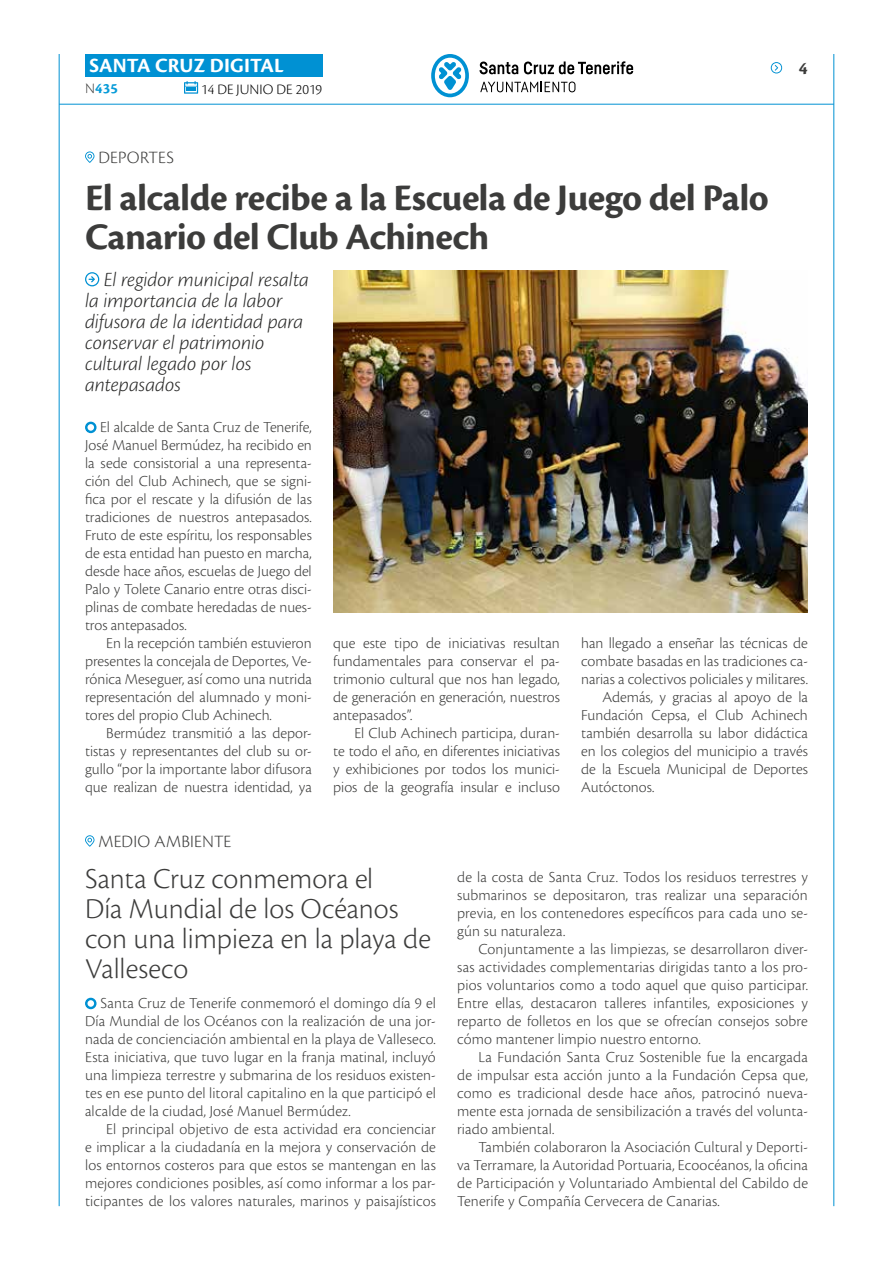
<style>
.page{position:relative;width:893px;height:1263px;background:#fff}
.page>*{position:absolute;margin:0;border:0;box-sizing:border-box;transform-origin:0 0}
.t1{font:700 39px/39px "Cronos Pro";letter-spacing:-.015em;color:#3c3c3b}
.t2{font:300 30px/30px "Cronos Pro";color:#3c3c3b}
.t3{font:italic 300 21px/21px "Cronos Pro";color:#282827}
.t4{font:700 21px "Cronos Pro";letter-spacing:.005em;color:#fff}
.t5{font:300 18px "Cronos Pro";letter-spacing:.015em;color:#3c3c3b}
.t6{font:700 18px "Cronos Pro";color:#3c3c3b}
.t7{font:300 15.9px/18px "Cronos Pro";color:#3c3c3b;text-align:justify}
.t8{font:300 15px "Cronos Pro";color:#000}
.t9{font:700 15px "Cronos Pro";color:#079bd8}
.s1{font-weight:300;color:#3c3c3b}
</style>
<div class="page">
<hr style="left:59px;top:104px;width:775px;height:1px;background:#0091d3">
<div style="left:85px;top:54px;width:238px;height:23px;background:#0091d3"></div>
<svg style="left:184px;top:81px;width:14px;height:13px"></svg>
<hr style="left:59px;top:54px;width:1px;height:1152px;background:#0091d3">
<hr style="left:833px;top:54px;width:1px;height:1152px;background:#0091d3">
<svg style="left:771px;top:62px;width:12px;height:11px"></svg>
<svg style="left:431px;top:54px;width:38px;height:43px"></svg>
<svg style="left:480px;top:62px;width:38px;height:12px"></svg>
<svg style="left:524px;top:61px;width:109px;height:13px"></svg>
<svg style="left:480px;top:82px;width:95px;height:10px"></svg>
<svg style="left:85px;top:421px;width:12px;height:13px"></svg>
<svg style="left:85px;top:272px;width:14px;height:14px"></svg>
<svg style="left:85px;top:151px;width:9px;height:12px"></svg>
<svg style="left:85px;top:835px;width:9px;height:12px"></svg>
<svg style="left:85px;top:997px;width:12px;height:13px"></svg>
<img style="left:333px;top:270px;width:475px;height:342px">
<h3 class="t4" style="left:89px;top:53px;width:196px">SANTA CRUZ DIGITAL</h3>
<p class="t9" style="left:85px;top:80px;width:34px"><span class="s1">N</span>435</p>
<p class="t8" style="left:201px;top:80px;width:123px">14 DE JUNIO DE 2019</p>
<p class="t5" style="left:98px;top:147px;width:77px">DEPORTES</p>
<h1 class="t1" style="left:85px;top:179px;width:685px">El alcalde recibe a la Escuela de Juego del Palo<br>Canario del Club Achinech</h1>
<h3 class="t3" style="left:85px;top:269px;width:225px;text-indent:19px">El regidor municipal resalta la importancia de la labor difusora de la identidad para conservar el patrimonio cultural legado por los antepasados</h3>
<p class="t6" style="left:799px;top:58px;width:10px">4</p>
<p class="t7" style="left:85px;top:418px;width:228px;text-indent:15px">El alcalde de Santa Cruz de Tenerife, José Manuel Bermúdez, ha recibido en la sede consistorial a una representa&shy;ción del Club Achinech, que se signi&shy;fica por el rescate y la difusión de las tradiciones de nuestros antepasados.<br>Fruto de este espíritu, los responsables de esta entidad han puesto en marcha, desde hace años, escuelas de Juego del Palo y Tolete Canario entre otras disci&shy;plinas de combate heredadas de nues&shy;tros antepasados.</p>
<p class="t7" style="left:85px;top:634px;width:228px;text-indent:21px">En la recepción también estuvieron presentes la concejala de Deportes, Ve&shy;rónica Meseguer, así como una nutrida representación del alumnado y moni&shy;tores del propio Club Achinech.</p>
<p class="t7" style="left:85px;top:724px;width:228px;text-indent:21px">Bermúdez transmitió a las depor&shy;tistas y representantes del club su or&shy;gullo “por la importante labor difusora que realizan de nuestra identidad, ya</p>
<p class="t5" style="left:98px;top:831px;width:134px">MEDIO AMBIENTE</p>
<p class="t7" style="left:333px;top:634px;width:228px">que este tipo de iniciativas resultan fundamentales para conservar el pa&shy;trimonio cultural que nos han legado, de generación en generación, nuestros antepasados”.</p>
<p class="t7" style="left:333px;top:724px;width:228px;text-indent:21px">El Club Achinech participa, duran&shy;te todo el año, en diferentes iniciativas y exhibiciones por todos los munici&shy;pios de la geografía insular e incluso</p>
<p class="t7" style="left:581px;top:634px;width:228px">han llegado a enseñar las técnicas de</p>
<p class="t7" style="left:581px;top:652px;width:228px">combate basadas en las tradiciones ca-</p>
<p class="t7" style="left:581px;top:670px;width:228px">narias a colectivos policiales y militares.</p>
<p class="t7" style="left:602px;top:688px;width:207px">Además, y gracias al apoyo de la</p>
<p class="t7" style="left:581px;top:706px;width:228px">Fundación Cepsa, el Club Achinech</p>
<p class="t7" style="left:581px;top:724px;width:228px">también desarrolla su labor didáctica</p>
<p class="t7" style="left:581px;top:742px;width:228px">en los colegios del municipio a través</p>
<p class="t7" style="left:581px;top:760px;width:228px">de la Escuela Municipal de Deportes</p>
<p class="t7" style="left:581px;top:778px;width:75px">Autóctonos.</p>
<h2 class="t2" style="left:85px;top:863px;width:347px">Santa Cruz conmemora el<br>Día Mundial de los Océanos con una limpieza en la playa de<br>Valleseco</h2>
<p class="t7" style="left:85px;top:994px;width:352px;text-indent:16px">Santa Cruz de Tenerife conmemoró el domingo día 9 el Día Mundial de los Océanos con la realización de una jor&shy;nada de concienciación ambiental en la playa de Valleseco.<br>Esta iniciativa, que tuvo lugar en la franja matinal, incluyó una limpieza terrestre y submarina de los residuos existen&shy;tes en ese punto del litoral capitalino en la que participó el alcalde de la ciudad, José Manuel Bermúdez.</p>
<p class="t7" style="left:85px;top:1120px;width:352px;text-indent:21px">El principal objetivo de esta actividad era concienciar e implicar a la ciudadanía en la mejora y conservación de los entornos costeros para que estos se mantengan en las mejores condiciones posibles, así como informar a los par&shy;ticipantes de los valores naturales, marinos y paisajísticos</p>
<p class="t7" style="left:457px;top:868px;width:352px">de la costa de Santa Cruz. Todos los residuos terrestres y submarinos se depositaron, tras realizar una separación previa, en los contenedores específicos para cada uno se&shy;gún su naturaleza.</p>
<p class="t7" style="left:457px;top:940px;width:352px;text-indent:21px">Conjuntamente a las limpiezas, se desarrollaron diver&shy;sas actividades complementarias dirigidas tanto a los pro&shy;pios voluntarios como a todo aquel que quiso participar.<br>Entre ellas, destacaron talleres infantiles, exposiciones y reparto de folletos en los que se ofrecían consejos sobre cómo mantener limpio nuestro entorno.</p>
<p class="t7" style="left:457px;top:1048px;width:352px;text-indent:21px">La Fundación Santa Cruz Sostenible fue la encargada de impulsar esta acción junto a la Fundación Cepsa que, como es tradicional desde hace años, patrocinó nueva&shy;mente esta jornada de sensibilización a través del volunta&shy;riado ambiental.</p>
<p class="t7" style="left:457px;top:1138px;width:352px;text-indent:21px">También colaboraron la Asociación Cultural y Deporti&shy;va Terramare, la Autoridad Portuaria, Ecoocéanos, la oficina de Participación y Voluntariado Ambiental del Cabildo de Tenerife y Compañía Cervecera de Canarias.</p>
</div>
